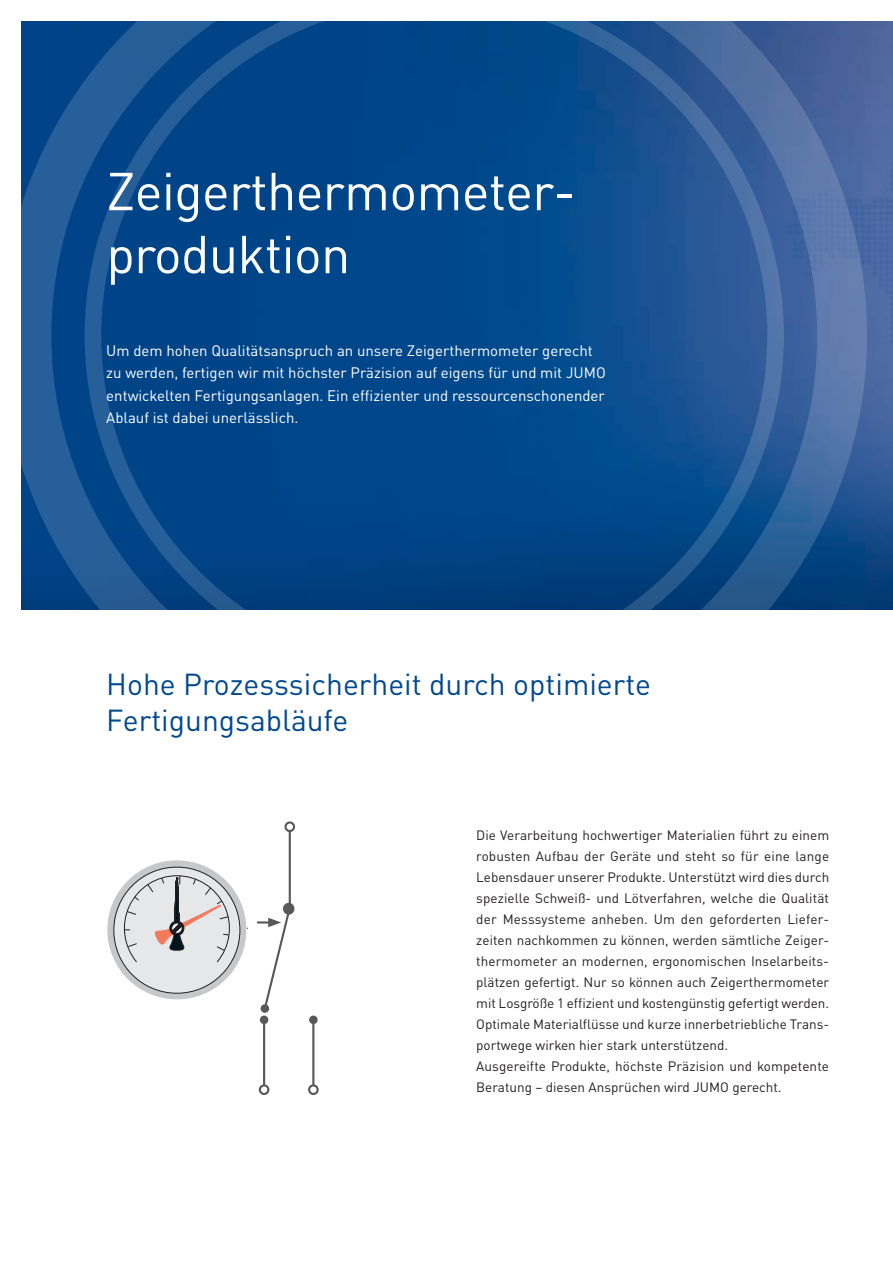
<style>
.page{position:relative;width:893px;height:1263px;background:#fff}
.page>*{position:absolute;margin:0;border:0;box-sizing:border-box;transform-origin:0 0}
.t1{font:52.5px/63px "DIN Pro";letter-spacing:-.015em;color:#fff}
.t2{font:30px/36px "DIN Pro";color:#014990}
.t3{font:15px/22.5px "DIN Pro";color:#fff}
.t4{font:13.5px/21px "DIN Pro";color:#231f20}
</style>
<div class="page">
<svg style="left:21px;top:21px;width:872px;height:588px;background:#124e8e"></svg>
<div style="left:284px;top:903px;width:10px;height:11px;background:#626365;border-radius:50%"></div>
<div style="left:283px;top:903px;width:11px;height:12px;border:2px solid #57585a;border-radius:50%"></div>
<hr style="left:263px;top:1020px;width:2px;height:65px;background:#57585a">
<div style="left:259px;top:1084px;width:10px;height:11px;border:2px solid #57585a;border-radius:50%"></div>
<div style="left:260px;top:1015px;width:8px;height:9px;background:#57585a;border-radius:50%"></div>
<hr style="left:312px;top:1020px;width:2px;height:65px;background:#57585a">
<div style="left:308px;top:1084px;width:11px;height:11px;border:2px solid #57585a;border-radius:50%"></div>
<div style="left:309px;top:1015px;width:9px;height:9px;background:#57585a;border-radius:50%"></div>
<div style="left:284px;top:821px;width:11px;height:11px;border:2px solid #57585a;border-radius:50%"></div>
<svg style="left:257px;top:829px;width:35px;height:182px"></svg>
<svg style="left:107px;top:860px;width:140px;height:140px;background:#c0c1c3"></svg>
<div style="left:114px;top:867px;width:126px;height:126px;background:#e6e7e9;border-radius:50%"></div>
<svg style="left:120px;top:875px;width:113px;height:88px"></svg>
<h1 class="t1" style="left:106px;top:155px;width:471px">Zeigerthermometer&shy;produktion</h1>
<p class="t3" style="left:106px;top:338px;width:501px">Um dem hohen Qualitätsanspruch an unsere Zeigerthermometer gerecht zu werden, fertigen wir mit höchster Präzision auf eigens für und mit JUMO entwickelten Fertigungsanlagen. Ein effizienter und ressourcenschonender Ablauf ist dabei unerlässlich.</p>
<h2 class="t2" style="left:106px;top:663px;width:546px">Hohe Prozesssicherheit durch optimierte<br>Fertigungsabläufe</h2>
<p class="t4" style="left:476px;top:823px;width:355px">Die Verarbeitung hochwertiger Materialien führt zu einem robusten Aufbau der Geräte und steht so für eine lange Lebensdauer unserer Produkte. Unterstützt wird dies durch spezielle Schweiß- und Lötverfahren, welche die Qualität der Messsysteme anheben. Um den geforderten Liefer&shy;zeiten nachkommen zu können, werden sämtliche Zeiger&shy;thermometer an modernen, ergonomischen Inselarbeits&shy;plätzen gefertigt. Nur so können auch Zeigerthermometer mit Losgröße 1 effizient und kostengünstig gefertigt werden.<br>Optimale Materialflüsse und kurze innerbetriebliche Trans&shy;portwege wirken hier stark unterstützend.<br>Ausgereifte Produkte, höchste Präzision und kompetente Beratung – diesen Ansprüchen wird JUMO gerecht.</p>
</div>
